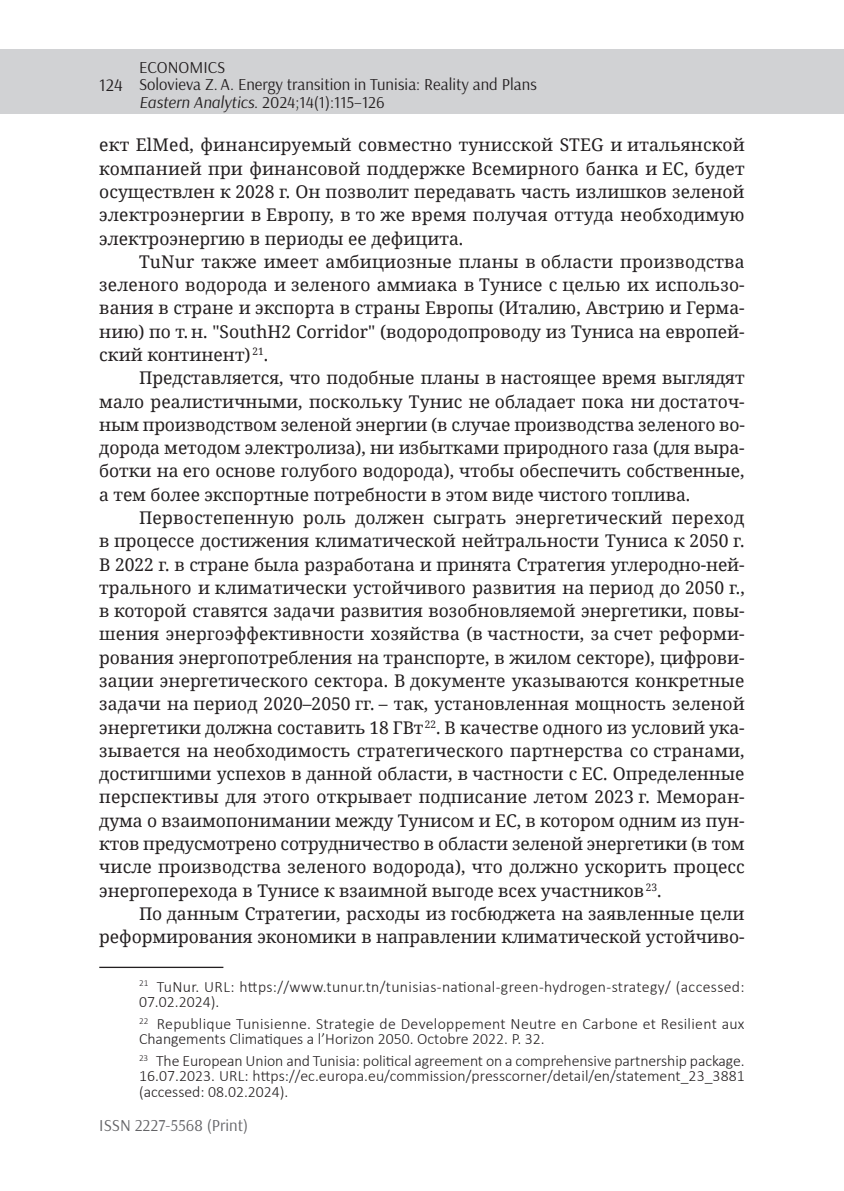
<style>
.page{position:relative;width:844px;height:1191px;background:#fff}
.page>*{position:absolute;margin:0;border:0;box-sizing:border-box;transform-origin:0 0}
.t1{font:17.5px/23.3px "Noto Serif";letter-spacing:-.005em;color:#231f20;text-align:justify}
.t2{font:17.5px "Arsenal";color:#231f20}
.t3{font:16.62px/17.5px "Arsenal";color:#231f20}
.t4{font:16.62px "Arsenal";color:#636366}
.t5{font:300 15.75px/15.4px "Calibri";letter-spacing:.01em;color:#231f20}
.s1{font-style:italic}
</style>
<div class="page">
<div style="left:0;top:50px;width:843px;height:64px;background:#d1d2d4"></div>
<hr style="left:843px;top:50px;width:1px;height:64px;background:#d1d2d4">
<hr style="left:99px;top:966px;width:124px;height:2px;background:#231f20">
<p class="t3" style="left:139px;top:58px;width:399px">economics<br>Solovieva Z. A. Energy transition in Tunisia: Reality and Plans<br><span class="s1">Eastern Analytics</span>. 2024;14(1):115–126</p>
<p class="t1" style="left:99px;top:133px;width:646px">ект ElMed, финансируемый совместно тунисской STEG и итальянской компанией при финансовой поддержке Всемирного банка и ЕС, будет осуществлен к 2028 г. Он позволит передавать часть излишков зеленой электроэнергии в Европу, в то же время получая оттуда необходимую электроэнергию в периоды ее дефицита.</p>
<p class="t1" style="left:99px;top:249px;width:646px;text-indent:40px">TuNur также имеет амбициозные планы в области производства зеленого водорода и зеленого аммиака в Тунисе с целью их использо&shy;вания в стране и экспорта в страны Европы (Италию, Австрию и Герма&shy;нию) по т. н. "SouthH2 Corridor" (водородопроводу из Туниса на европей&shy;ский континент) <sup>21</sup>.</p>
<p class="t1" style="left:99px;top:366px;width:646px;text-indent:40px">Представляется, что подобные планы в настоящее время выглядят мало реалистичными, поскольку Тунис не обладает пока ни достаточ&shy;ным производством зеленой энергии (в случае производства зеленого во&shy;дорода методом электролиза), ни избытками природного газа (для выра&shy;ботки на его основе голубого водорода), чтобы обеспечить собственные, а тем более экспортные потребности в этом виде чистого топлива.</p>
<p class="t1" style="left:99px;top:505px;width:647px;text-indent:40px">Первостепенную роль должен сыграть энергетический переход в процессе достижения климатической нейтральности Туниса к 2050 г.<br>В 2022 г. в стране была разработана и принята Стратегия углеродно-ней&shy;трального и климатически устойчивого развития на период до 2050 г., в которой ставятся задачи развития возобновляемой энергетики, повы&shy;шения энергоэффективности хозяйства (в частности, за счет реформи&shy;рования энергопотребления на транспорте, в жилом секторе), цифрови&shy;зации энергетического сектора. В документе указываются конкретные задачи на период 2020–2050 гг. – так, установленная мощность зеленой энергетики должна составить 18 ГВт <sup>22</sup>. В качестве одного из условий ука&shy;зывается на необходимость стратегического партнерства со странами, достигшими успехов в данной области, в частности с ЕС. Определенные перспективы для этого открывает подписание летом 2023 г. Меморан&shy;дума о взаимопонимании между Тунисом и ЕС, в котором одним из пун&shy;ктов предусмотрено сотрудничество в области зеленой энергетики (в том числе производства зеленого водорода), что должно ускорить процесс энергоперехода в Тунисе к взаимной выгоде всех участников <sup>23</sup>.</p>
<p class="t1" style="left:99px;top:901px;width:646px;text-align:right">По данным Стратегии, расходы из госбюджета на заявленные цели реформирования экономики в направлении климатической устойчиво-</p>
<p class="t5" style="left:139px;top:978px;width:607px"><sup>21</sup> TuNur. URL: https://www.tunur.tn/tunisias-national-green-hydrogen-strategy/ (accessed:<br>07.02.2024).</p>
<p class="t5" style="left:139px;top:1015px;width:607px"><sup>22</sup> Republique Tunisienne. Strategie de Developpement Neutre en Carbone et Resilient aux<br>Changements Climatiques a l’Horizon 2050. Octobre 2022. P. 32.</p>
<p class="t5" style="left:139px;top:1052px;width:607px;text-align:justify"><sup>23</sup> The European Union and Tunisia: political agreement on a comprehensive partnership package.<br>16.07.2023. URL: https://ec.europa.eu/commission/presscorner/detail/en/statement_23_3881 (accessed: 08.02.2024).</p>
<p class="t2" style="left:99px;top:73px;width:25px">124</p>
<p class="t4" style="left:99px;top:1113px;width:150px">ISSN 2227-5568 (Print)</p>
</div>
